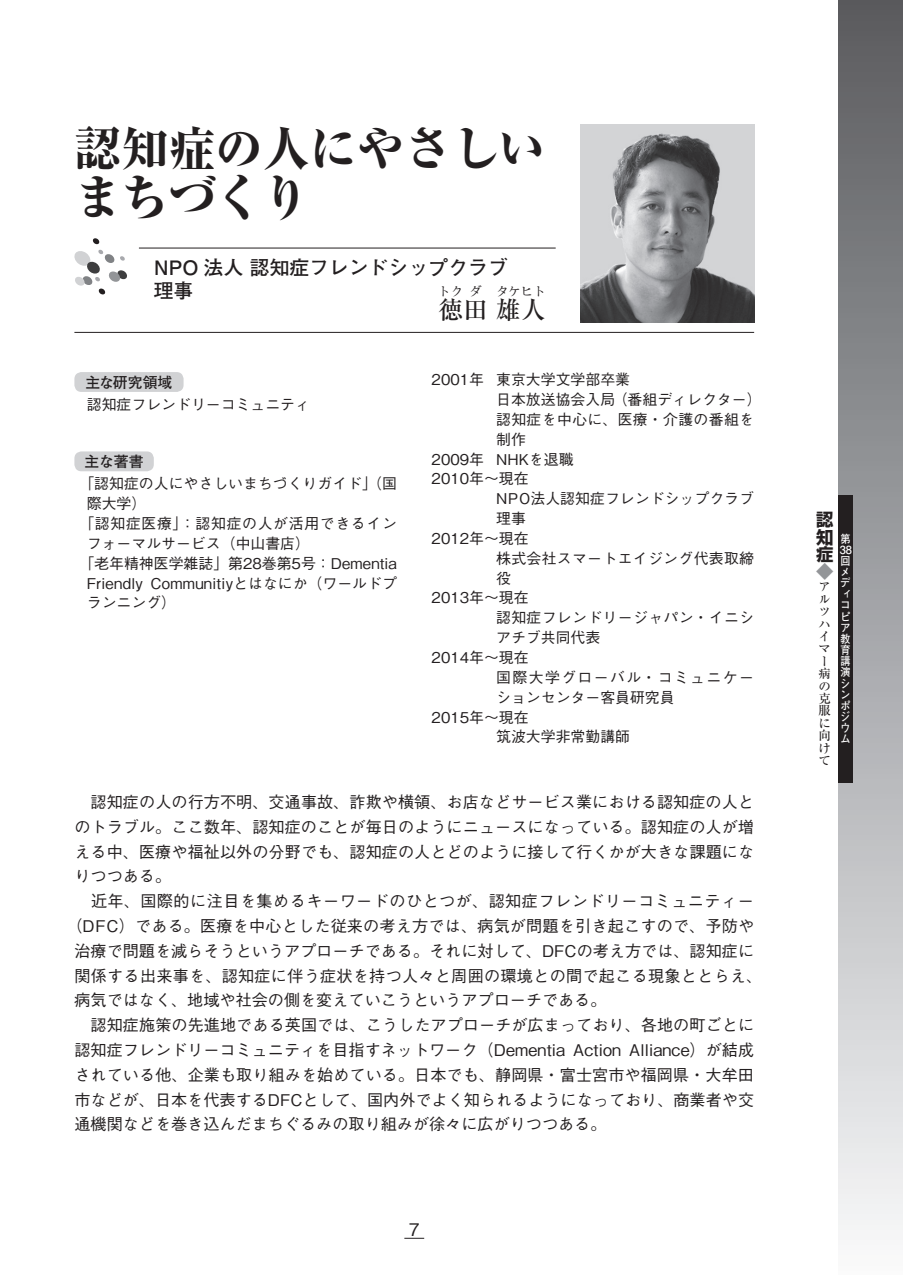
<style>
.page{position:relative;width:903px;height:1275px;background:#fff}
.page>*{position:absolute;margin:0;border:0;box-sizing:border-box;transform-origin:0 0}
.タイトル{font:800 47.07px/49.5px "Ryumin Pro";color:#231f20}
.氏名{font:500 24.85px "Ryumin Pro";color:#231f20}
.肩書き{font:700 19.78px "Futo Go B101 Pro";color:#231f20}
.t1{font:700 17.32px/17.3px "Shin Go Pro";color:#231f20;text-align:justify}
.t2{font:500 17.32px "Gothic BBB Pro";color:#231f20}
.t3{font:700 17.32px "Shin Go Pro";color:#939598}
.本文{font:500 16.1px/24.8px "Gothic BBB Pro";letter-spacing:.005em;color:#231f20;text-align:justify}
.本文-2{font:500 16.1px "Gothic BBB Pro";letter-spacing:.03em;color:#231f20}
.経歴{font:500 14.88px/19.8px "Gothic BBB Pro";color:#231f20}
._12Q16H左インデント{font:500 14.88px/19.8px "Gothic BBB Pro";color:#231f20}
.経歴-2{font:500 14.88px/19.8px "Gothic BBB Pro";letter-spacing:.02em;color:#231f20}
._12Q16H左インデント-2{font:500 14.88px/19.8px "Gothic BBB Pro";letter-spacing:.045em;color:#231f20}
.経歴-3{font:500 14.88px/19.8px "Gothic BBB Pro";letter-spacing:.095em;color:#231f20}
.経歴-4{font:500 14.88px/19.8px "Gothic BBB Pro";letter-spacing:.025em;color:#231f20}
.ノーマル{font:700 14.88px "Futo Go B101 Pro";letter-spacing:-.01em;color:#231f20}
.氏名-2{font:500 12.42px/12.4px "Ryumin Pro";color:#231f20}
.t4{font:700 11.2px/11.2px "Futo Go B101 Pro";color:#fff;scale:.9 1}
</style>
<div class="page">
<svg style="left:404px;top:1238px;width:20px;height:1px"></svg>
<div style="left:838px;top:0;width:65px;height:1275px;background:linear-gradient(to bottom,#595a5e,#f7f8fa)"></div>
<div style="left:838px;top:495px;width:15px;height:288px;background:#231f20"></div>
<svg style="left:74px;top:238px;width:53px;height:57px"></svg>
<img style="left:580px;top:124px;width:174px;height:198px">
<hr style="left:139px;top:248px;width:417px;height:1px;background:#231f20">
<hr style="left:74px;top:332px;width:680px;height:1px;background:#231f20">
<div style="left:74px;top:451px;width:80px;height:20px;background:#d1d2d4;border-radius:7px"></div>
<div style="left:74px;top:372px;width:110px;height:20px;background:#d1d2d4;border-radius:7px"></div>
<p class="タイトル" style="left:74px;top:120px;width:473px">認知症の人にやさしいまちづくり</p>
<p class="肩書き" style="left:154px;top:252px;width:356px">NPO 法人 認知症フレンドシップクラブ</p>
<p class="肩書き" style="left:154px;top:274px;width:41px">理事</p>
<p class="氏名-2" style="left:438px;top:284px;width:26px">トク</p>
<p class="氏名-2" style="left:469px;top:284px;width:14px">ダ</p>
<p class="氏名-2" style="left:496px;top:284px;width:51px">タケヒト</p>
<p class="氏名" style="left:438px;top:291px;width:109px">徳田雄人</p>
<p class="ノーマル" style="left:85px;top:370px;width:89px">主な研究領域</p>
<p class="_12Q16H左インデント" style="left:87px;top:393px;width:225px">認知症フレンドリーコミュニティ</p>
<p class="ノーマル" style="left:85px;top:449px;width:61px">主な著書</p>
<p class="_12Q16H左インデント" style="left:87px;top:472px;width:312px;text-indent:-7px">「認知症の人にやさしいまちづくりガイド」（国際大学）</p>
<p class="_12Q16H左インデント-2" style="left:87px;top:512px;width:312px;text-indent:-7px">「認知症医療」：認知症の人が活用できるインフォーマルサービス（中山書店）</p>
<p class="_12Q16H左インデント" style="left:87px;top:551px;width:312px;text-align:justify;text-indent:-7px">「老年精神医学雑誌」第28巻第5号：Dementia Friendly Communitiyとはなにか（ワールドプランニング）</p>
<p class="経歴" style="left:432px;top:368px;width:200px">2001年 東京大学文学部卒業</p>
<p class="経歴" style="left:496px;top:388px;width:267px">日本放送協会入局（番組ディレクター）</p>
<p class="経歴-4" style="left:496px;top:408px;width:259px">認知症を中心に、医療・介護の番組を制作</p>
<p class="経歴" style="left:432px;top:447px;width:143px">2009年 NHKを退職</p>
<p class="経歴" style="left:432px;top:467px;width:99px">2010年〜現在</p>
<p class="経歴" style="left:496px;top:487px;width:259px">NPO法人認知症フレンドシップクラブ理事</p>
<p class="経歴" style="left:432px;top:527px;width:99px">2012年〜現在</p>
<p class="経歴-2" style="left:496px;top:546px;width:259px">株式会社スマートエイジング代表取締役</p>
<p class="経歴" style="left:432px;top:586px;width:99px">2013年〜現在</p>
<p class="経歴-2" style="left:496px;top:606px;width:259px">認知症フレンドリージャパン・イニシアチブ共同代表</p>
<p class="経歴" style="left:432px;top:646px;width:99px">2014年〜現在</p>
<p class="経歴-3" style="left:496px;top:665px;width:259px">国際大学グローバル・コミュニケーションセンター客員研究員</p>
<p class="経歴" style="left:432px;top:705px;width:99px">2015年〜現在</p>
<p class="経歴" style="left:496px;top:725px;width:135px">筑波大学非常勤講師</p>
<p class="本文" style="left:74px;top:787px;width:681px">　認知症の人の行方不明、交通事故、詐欺や横領、お店などサービス業における認知症の人とのトラブル。ここ数年、認知症のことが毎日のようにニュースになっている。認知症の人が増える中、医療や福祉以外の分野でも、認知症の人とどのように接して行くかが大きな課題になりつつある。</p>
<p class="本文-2" style="left:74px;top:888px;width:681px">　近年、国際的に注目を集めるキーワードのひとつが、認知症フレンドリーコミュニティー</p>
<p class="本文" style="left:66px;top:911px;width:689px">（DFC）である。医療を中心とした従来の考え方では、病気が問題を引き起こすので、予防や</p>
<p class="本文" style="left:74px;top:936px;width:681px">治療で問題を減らそうというアプローチである。それに対して、DFCの考え方では、認知症に</p>
<p class="本文" style="left:74px;top:961px;width:689px">関係する出来事を、認知症に伴う症状を持つ人々と周囲の環境との間で起こる現象ととらえ、</p>
<p class="本文" style="left:74px;top:986px;width:534px">病気ではなく、地域や社会の側を変えていこうというアプローチである。</p>
<p class="本文" style="left:74px;top:1011px;width:681px">　認知症施策の先進地である英国では、こうしたアプローチが広まっており、各地の町ごとに認知症フレンドリーコミュニティを目指すネットワーク（Dementia Action Alliance）が結成されている他、企業も取り組みを始めている。日本でも、静岡県・富士宮市や福岡県・大牟田市などが、日本を代表するDFCとして、国内外でよく知られるようになっており、商業者や交通機関などを巻き込んだまちぐるみの取り組みが徐々に広がりつつある。</p>
<p class="t2" style="left:409px;top:1215px;width:12px">7</p>
<p class="t1" style="left:816px;top:509px;width:19px">認知症</p>
<p class="t3" style="left:816px;top:558px;width:19px">◆</p>
<p class="氏名-2" style="left:819px;top:580px;width:14px">アルツハイマー病の克服に向けて</p>
<p class="t4" style="left:840px;top:531px;width:15px">第<br>38回メディコピア教育講演シンポジウム</p>
</div>
